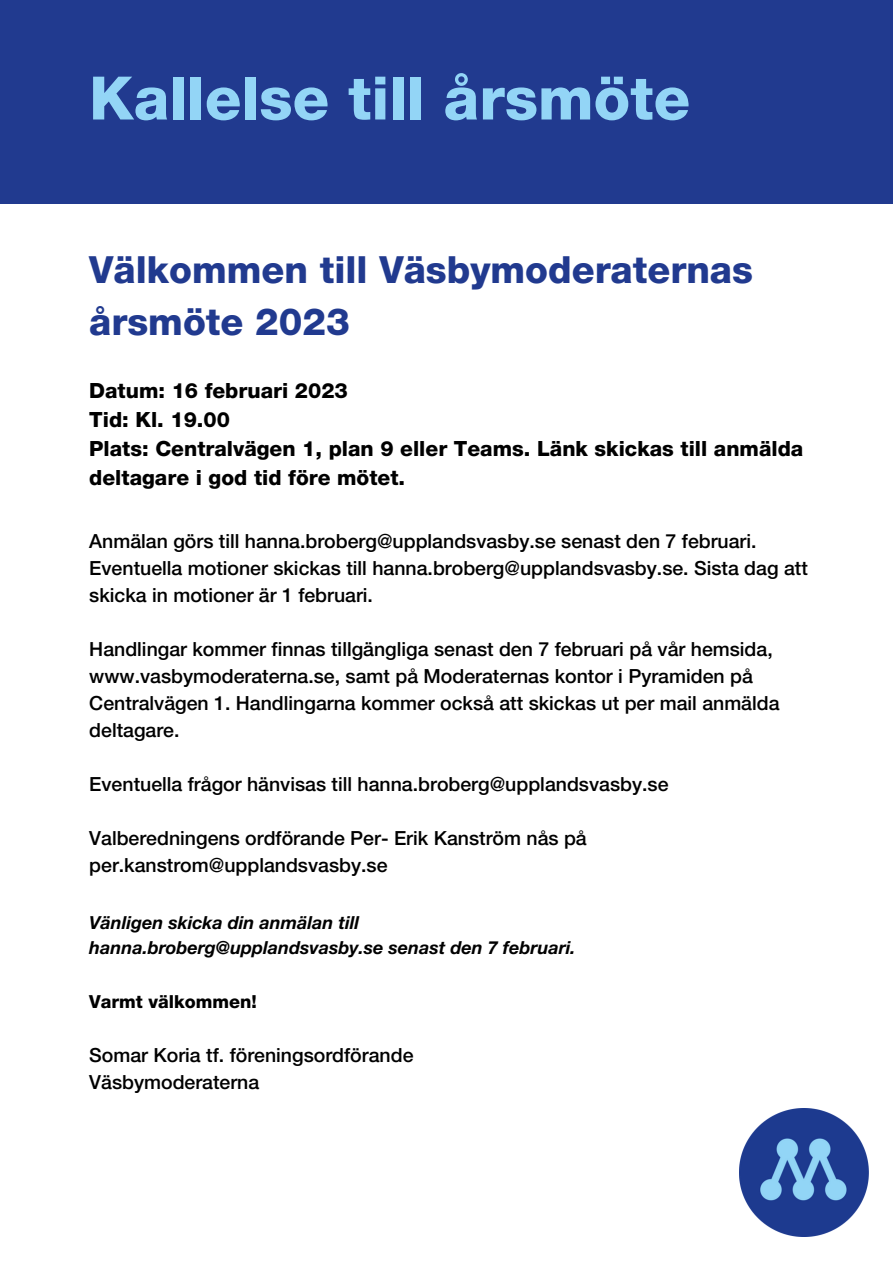
<style>
.page{position:relative;width:893px;height:1264px;background:#fff}
.page>*{position:absolute;margin:0;border:0;box-sizing:border-box;transform-origin:0 0}
.t1{font:800 60px "Helvetica Neue LT Std";color:#93d5f6}
.t2{font:800 37.5px/51.8px "Helvetica Neue LT Std";color:#213a8f}
.t3{font:800 21px/29.2px "Helvetica Neue LT Std";color:#000}
.t4{font:500 19.5px/27px "Helvetica Neue LT Std";color:#000}
.t5{font:italic 700 18px/24.8px "Helvetica Neue LT Std";color:#000}
.t6{font:800 18px "Helvetica Neue LT Std";color:#000}
</style>
<div class="page">
<img style="left:739px;top:1108px;width:129px;height:128px">
<div style="left:0;top:0;width:892px;height:204px;background:#213a8f"></div>
<h1 class="t1" style="left:89px;top:77px;width:602px">Kallelse till årsmöte</h1>
<h2 class="t2" style="left:89px;top:249px;width:665px">Välkommen till Väsbymoderaternas årsmöte 2023</h2>
<p class="t3" style="left:89px;top:378px;width:715px">Datum: 16 februari 2023<br>Tid: Kl. 19.00<br>Plats: Centralvägen 1, plan 9 eller Teams. Länk skickas till anmälda deltagare i god tid före mötet.</p>
<p class="t4" style="left:89px;top:530px;width:720px">Anmälan görs till hanna.broberg@upplandsvasby.se senast den 7 februari.<br>Eventuella motioner skickas till hanna.broberg@upplandsvasby.se. Sista dag att skicka in motioner är 1 februari.</p>
<p class="t4" style="left:89px;top:638px;width:691px">Handlingar kommer finnas tillgängliga senast den 7 februari på vår hemsida, www.vasbymoderaterna.se, samt på Moderaternas kontor i Pyramiden på Centralvägen 1. Handlingarna kommer också att skickas ut per mail anmälda deltagare.</p>
<p class="t4" style="left:89px;top:773px;width:580px">Eventuella frågor hänvisas till hanna.broberg@upplandsvasby.se</p>
<p class="t4" style="left:89px;top:827px;width:499px">Valberedningens ordförande Per- Erik Kanström nås på per.kanstrom@upplandsvasby.se</p>
<p class="t5" style="left:89px;top:912px;width:488px">Vänligen skicka din anmälan till hanna.broberg@upplandsvasby.se senast den 7 februari.</p>
<p class="t6" style="left:89px;top:994px;width:169px">Varmt välkommen!</p>
<p class="t4" style="left:89px;top:1044px;width:326px">Somar Koria tf. föreningsordförande<br>Väsbymoderaterna</p>
</div>
